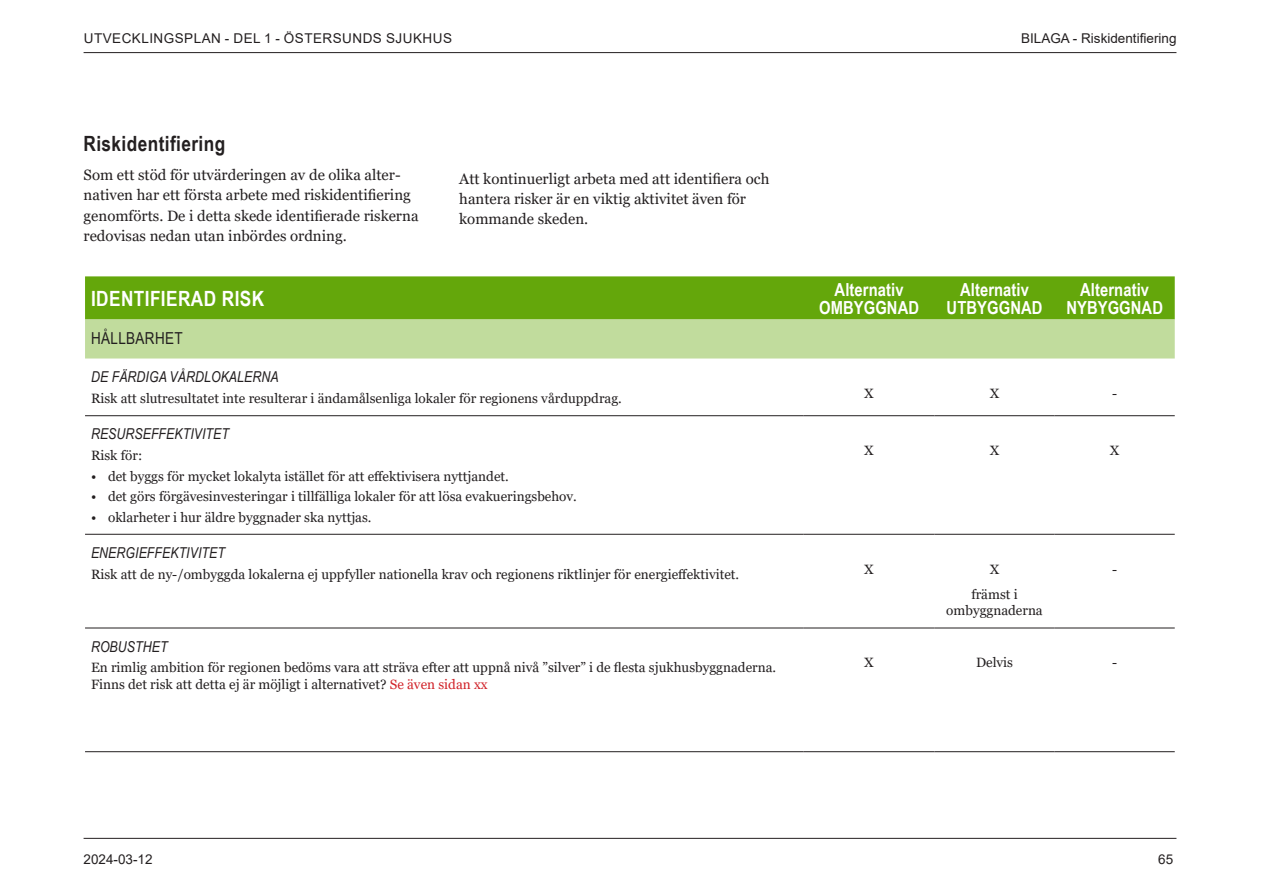
<style>
.page{position:relative;width:1263px;height:893px;background:#fff}
.page>*{position:absolute;margin:0;border:0;box-sizing:border-box;transform-origin:0 0}
.Brödtext{font:700 21px "Arial Narrow";letter-spacing:.02em;color:#231f20}
.Underrubrik_1{font:700 21px "Arial Narrow";letter-spacing:.02em;color:#fff}
.Brödtext-2{font:700 18px/18px "Arial Narrow";letter-spacing:.005em;color:#fff;text-align:center}
.Underrubrik_2{font:16.5px "Arial Narrow";letter-spacing:.02em;color:#231f20}
.Brödtext-3{font:15px/20.2px "Georgia";color:#231f20}
.Rubrik_4{font:italic 15px "Arial Narrow";letter-spacing:.005em;color:#231f20}
.Brödtext_i_tabelll{font:13.5px/16.5px "Georgia";color:#231f20;text-align:center}
.t1{font:13.5px "Arial";letter-spacing:.035em;color:#231f20}
.t2{font:13.5px "Arial";color:#231f20}
.s1{color:#d1232a}
</style>
<div class="page">
<hr style="left:84px;top:52px;width:1092px;height:1px;background:#231f20">
<hr style="left:84px;top:838px;width:1092px;height:1px;background:#231f20">
<div style="left:85px;top:276px;width:1090px;height:43px;background:#64a70b"></div>
<div style="left:85px;top:319px;width:1090px;height:39px;background:#c1dc9d"></div>
<hr style="left:85px;top:415px;width:719px;height:1px;background:#231f20">
<hr style="left:804px;top:415px;width:130px;height:1px;background:#231f20">
<hr style="left:934px;top:415px;width:120px;height:1px;background:#231f20">
<hr style="left:1054px;top:415px;width:121px;height:1px;background:#231f20">
<hr style="left:85px;top:534px;width:719px;height:1px;background:#231f20">
<hr style="left:804px;top:534px;width:130px;height:1px;background:#231f20">
<hr style="left:934px;top:534px;width:120px;height:1px;background:#231f20">
<hr style="left:1054px;top:534px;width:121px;height:1px;background:#231f20">
<hr style="left:85px;top:628px;width:719px;height:1px;background:#231f20">
<hr style="left:804px;top:628px;width:130px;height:1px;background:#231f20">
<hr style="left:934px;top:628px;width:120px;height:1px;background:#231f20">
<hr style="left:1054px;top:628px;width:121px;height:1px;background:#231f20">
<hr style="left:85px;top:751px;width:719px;height:1px;background:#231f20">
<hr style="left:804px;top:751px;width:130px;height:1px;background:#231f20">
<hr style="left:934px;top:751px;width:120px;height:1px;background:#231f20">
<hr style="left:1054px;top:751px;width:121px;height:1px;background:#231f20">
<p class="t1" style="left:84px;top:29px;width:370px">UTVECKLINGSPLAN - DEL 1 - ÖSTERSUNDS SJUKHUS</p>
<p class="Brödtext" style="left:84px;top:128px;width:143px">Riskidentifiering</p>
<p class="Brödtext-3" style="left:84px;top:165px;width:336px">Som ett stöd för utvärderingen av de olika alter&shy;nativen har ett första arbete med riskidentifiering genomförts. De i detta skede identifierade riskerna redovisas nedan utan inbördes ordning.</p>
<p class="Brödtext-3" style="left:459px;top:169px;width:312px">Att kontinuerligt arbeta med att identifiera och hantera risker är en viktig aktivitet även för kommande skeden.</p>
<p class="t2" style="left:1021px;top:29px;width:157px">BILAGA - Riskidentifiering</p>
<p class="Underrubrik_1" style="left:91px;top:282px;width:175px">IDENTIFIERAD RISK</p>
<p class="Brödtext-2" style="left:819px;top:279px;width:101px">Alternativ<br>OMBYGGNAD</p>
<p class="Brödtext-2" style="left:947px;top:279px;width:97px">Alternativ<br>UTBYGGNAD</p>
<p class="Brödtext-2" style="left:1066px;top:279px;width:98px">Alternativ<br>NYBYGGNAD</p>
<p class="Underrubrik_2" style="left:91px;top:326px;width:93px">HÅLLBARHET</p>
<p class="Rubrik_4" style="left:91px;top:366px;width:189px">DE FÄRDIGA VÅRDLOKALERNA</p>
<p class="Brödtext_i_tabelll" style="left:91px;top:390px;width:532px">Risk att slutresultatet inte resulterar i ändamålsenliga lokaler för regionens vårduppdrag.</p>
<p class="Brödtext_i_tabelll" style="left:864px;top:385px;width:11px">X</p>
<p class="Brödtext_i_tabelll" style="left:990px;top:385px;width:11px">X</p>
<p class="Brödtext_i_tabelll" style="left:1112px;top:385px;width:7px">-</p>
<p class="Rubrik_4" style="left:91px;top:424px;width:139px">RESURSEFFEKTIVITET</p>
<p class="Brödtext_i_tabelll" style="left:91px;top:447px;width:53px">Risk för:</p>
<p class="Brödtext_i_tabelll" style="left:91px;top:468px;width:419px">• det byggs för mycket lokalyta istället för att effektivisera nyttjandet.</p>
<p class="Brödtext_i_tabelll" style="left:91px;top:488px;width:487px">• det görs förgävesinvesteringar i tillfälliga lokaler för att lösa evakueringsbehov.</p>
<p class="Brödtext_i_tabelll" style="left:91px;top:509px;width:282px">• oklarheter i hur äldre byggnader ska nyttjas.</p>
<p class="Brödtext_i_tabelll" style="left:864px;top:443px;width:11px">X</p>
<p class="Brödtext_i_tabelll" style="left:990px;top:443px;width:11px">X</p>
<p class="Brödtext_i_tabelll" style="left:1110px;top:443px;width:11px">X</p>
<p class="Rubrik_4" style="left:91px;top:542px;width:135px">ENERGIEFFEKTIVITET</p>
<p class="Brödtext_i_tabelll" style="left:91px;top:566px;width:650px">Risk att de ny-/ombyggda lokalerna ej uppfyller nationella krav och regionens riktlinjer för energieffektivitet.</p>
<p class="Brödtext_i_tabelll" style="left:864px;top:561px;width:11px">X</p>
<p class="Brödtext_i_tabelll" style="left:990px;top:561px;width:11px">X</p>
<p class="Brödtext_i_tabelll" style="left:946px;top:586px;width:98px">främst i ombyggnaderna</p>
<p class="Brödtext_i_tabelll" style="left:1112px;top:561px;width:7px">-</p>
<p class="Rubrik_4" style="left:91px;top:636px;width:78px">ROBUSTHET</p>
<p class="Brödtext_i_tabelll" style="left:91px;top:660px;width:687px;text-align:left">En rimlig ambition för regionen bedöms vara att sträva efter att uppnå nivå ”silver” i de flesta sjukhusbyggnaderna.<br>Finns det risk att detta ej är möjligt i alternativet? <span class="s1">Se även sidan xx</span></p>
<p class="Brödtext_i_tabelll" style="left:864px;top:655px;width:11px">X</p>
<p class="Brödtext_i_tabelll" style="left:976px;top:655px;width:38px">Delvis</p>
<p class="Brödtext_i_tabelll" style="left:1112px;top:655px;width:7px">-</p>
<p class="t1" style="left:84px;top:850px;width:71px">2024-03-12</p>
<p class="t1" style="left:1158px;top:850px;width:17px">65</p>
</div>
